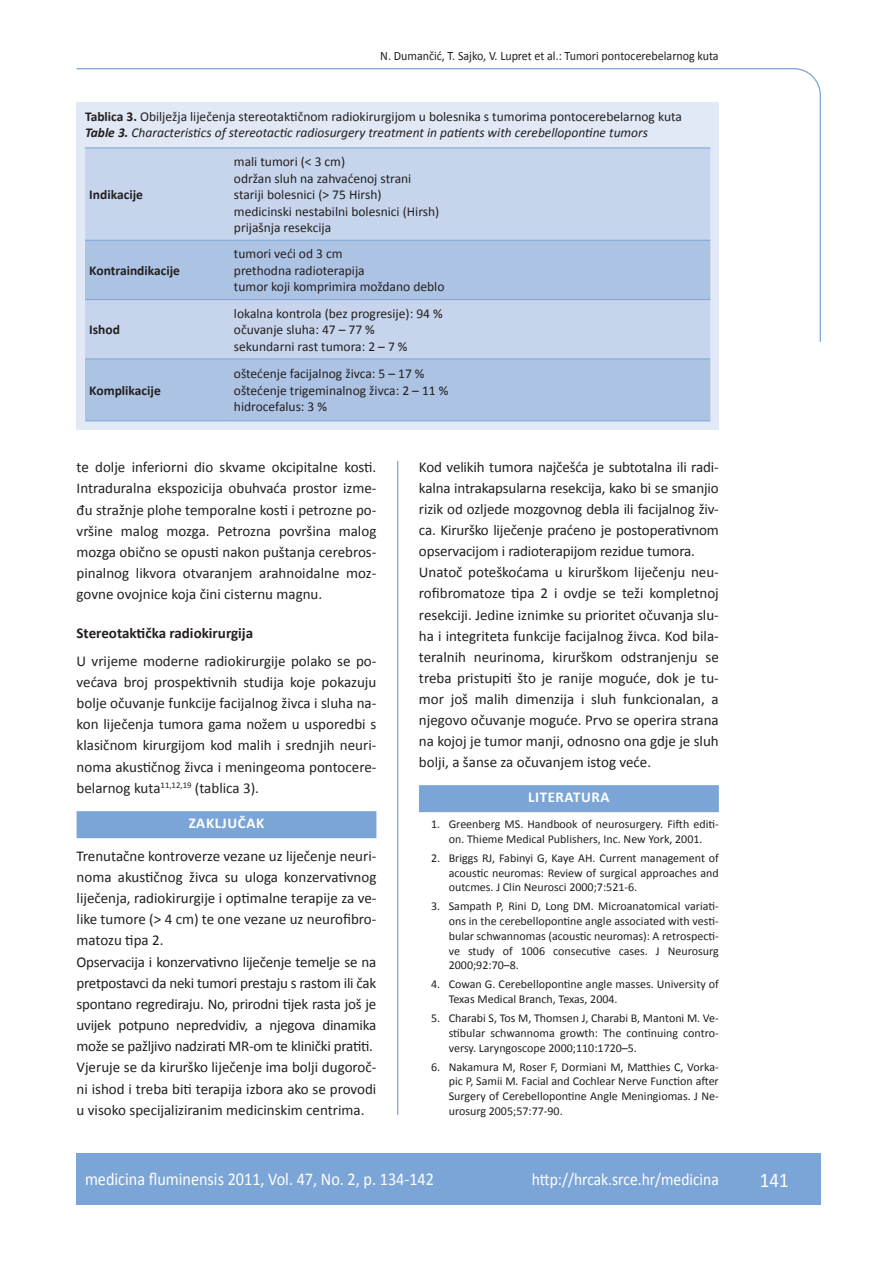
<style>
.page{position:relative;width:889px;height:1268px;background:#fff}
.page>*{position:absolute;margin:0;border:0;box-sizing:border-box;transform-origin:0 0}
.t1{font:21px "Calibri";color:#fff;scale:.9 1}
.t2{font:18px "Calibri";color:#fff;scale:.9 1}
.t3{font:17.25px "Calibri";color:#fff;scale:.9 1}
.t4{font:15px/21.1px "Calibri";color:#231f20;text-align:justify}
.t5{font:700 15px "Calibri";color:#231f20}
.t6{font:700 15px "Calibri";letter-spacing:.04em;color:#fff}
.t7{font:13.5px/16.5px "Calibri";color:#231f20}
.t8{font:700 13.5px "Calibri";color:#231f20}
.t9{font:12.75px "Calibri";color:#231f20;scale:.94 1}
.t10{font:12px/14.7px "Calibri";color:#231f20;text-align:justify}
.s1{font-weight:700}
.s2{font-weight:700;font-style:italic}
.s3{font-style:italic}
</style>
<div class="page">
<svg style="left:76px;top:68px;width:745px;height:275px"></svg>
<hr style="left:397px;top:461px;width:1px;height:653px;background:#7ca5d7">
<div style="left:77px;top:1152px;width:744px;height:51px;background:#7ca5d7"></div>
<div style="left:77px;top:811px;width:299px;height:27px;background:#7ca5d7"></div>
<div style="left:419px;top:785px;width:300px;height:27px;background:#7ca5d7"></div>
<div style="left:77px;top:102px;width:642px;height:327px;background:#e1e9f6"></div>
<div style="left:85px;top:148px;width:625px;height:92px;background:#c6d5ec"></div>
<svg style="left:85px;top:241px;width:625px;height:179px;background:#b5c8e6"></svg>
<hr style="left:85px;top:147px;width:145px;height:1px;background:#7ca5d7">
<hr style="left:230px;top:147px;width:480px;height:1px;background:#7ca5d7">
<hr style="left:85px;top:240px;width:145px;height:1px;background:#7ca5d7">
<hr style="left:230px;top:240px;width:480px;height:1px;background:#7ca5d7">
<hr style="left:85px;top:299px;width:145px;height:1px;background:#7ca5d7">
<hr style="left:230px;top:299px;width:480px;height:1px;background:#7ca5d7">
<hr style="left:85px;top:358px;width:145px;height:1px;background:#7ca5d7">
<hr style="left:230px;top:358px;width:480px;height:1px;background:#7ca5d7">
<hr style="left:85px;top:420px;width:145px;height:1px;background:#7ca5d7">
<hr style="left:230px;top:420px;width:480px;height:1px;background:#7ca5d7">
<p class="t9" style="left:380px;top:47px;width:361px">N. Dumančić, T. Sajko, V. Lupret et al.: Tumori pontocerebelarnog kuta</p>
<p class="t7" style="left:85px;top:107px;width:598px"><span class="s1">Tablica 3.</span> Obilježja liječenja stereotaktičnom radiokirurgijom u bolesnika s tumorima pontocerebelarnog kuta<br><span class="s2">Table 3.</span> <span class="s3">Characteristics of stereotactic radiosurgery treatment in patients with cerebellopontine tumors</span></p>
<p class="t8" style="left:89px;top:186px;width:55px">Indikacije</p>
<p class="t8" style="left:89px;top:262px;width:92px">Kontraindikacije</p>
<p class="t8" style="left:89px;top:321px;width:32px">Ishod</p>
<p class="t8" style="left:89px;top:382px;width:73px">Komplikacije</p>
<p class="t7" style="left:234px;top:153px;width:207px">mali tumori (&lt; 3 cm)<br>održan sluh na zahvaćenoj strani stariji bolesnici (&gt; 75 Hirsh) medicinski nestabilni bolesnici (Hirsh) prijašnja resekcija</p>
<p class="t7" style="left:234px;top:245px;width:212px">tumori veći od 3 cm<br>prethodna radioterapija<br>tumor koji komprimira moždano deblo</p>
<p class="t7" style="left:234px;top:304px;width:210px">lokalna kontrola (bez progresije): 94 % očuvanje sluha: 47 – 77 %<br>sekundarni rast tumora: 2 – 7 %</p>
<p class="t7" style="left:234px;top:365px;width:216px">oštećenje facijalnog živca: 5 – 17 % oštećenje trigeminalnog živca: 2 – 11 % hidrocefalus: 3 %</p>
<p class="t4" style="left:77px;top:456px;width:301px">te dolje inferiorni dio skvame okcipitalne kosti.<br>Intraduralna ekspozicija obuhvaća prostor izme&shy;đu stražnje plohe temporalne kosti i petrozne po&shy;vršine malog mozga. Petrozna površina malog mozga obično se opusti nakon puštanja cerebros&shy;pinalnog likvora otvaranjem arahnoidalne moz&shy;govne ovojnice koja čini cisternu magnu.</p>
<p class="t5" style="left:77px;top:623px;width:178px">Stereotaktička radiokirurgija</p>
<p class="t4" style="left:77px;top:649px;width:301px">U vrijeme moderne radiokirurgije polako se po&shy;većava broj prospektivnih studija koje pokazuju bolje očuvanje funkcije facijalnog živca i sluha na&shy;kon liječenja tumora gama nožem u usporedbi s klasičnom kirurgijom kod malih i srednjih neuri&shy;noma akustičnog živca i meningeoma pontocere&shy;belarnog kuta<sup>11,12,19</sup> (tablica 3).</p>
<p class="t6" style="left:189px;top:814px;width:77px">ZAKLJUČAK</p>
<p class="t4" style="left:77px;top:844px;width:301px;text-align:left">Trenutačne kontroverze vezane uz liječenje neuri&shy;noma akustičnog živca su uloga konzervativnog liječenja, radiokirurgije i optimalne terapije za ve&shy;like tumore (&gt; 4 cm) te one vezane uz neurofibro&shy;matozu tipa 2.<br>Opservacija i konzervativno liječenje temelje se na pretpostavci da neki tumori prestaju s rastom ili čak spontano regrediraju. No, prirodni tijek rasta još je uvijek potpuno nepredvidiv, a njegova dinamika može se pažljivo nadzirati MR-om te klinički pratiti.<br>Vjeruje se da kirurško liječenje ima bolji dugoroč&shy;ni ishod i treba biti terapija izbora ako se provodi u visoko specijaliziranim medicinskim centrima.</p>
<p class="t4" style="left:419px;top:456px;width:301px;text-align:left">Kod velikih tumora najčešća je subtotalna ili radi&shy;kalna intrakapsularna resekcija, kako bi se smanjio rizik od ozljede mozgovnog debla ili facijalnog živ&shy;ca. Kirurško liječenje praćeno je postoperativnom opservacijom i radioterapijom rezidue tumora.<br>Unatoč poteškoćama u kirurškom liječenju neu&shy;rofibromatoze tipa 2 i ovdje se teži kompletnoj resekciji. Jedine iznimke su prioritet očuvanja slu&shy;ha i integriteta funkcije facijalnog živca. Kod bila&shy;teralnih neurinoma, kirurškom odstranjenju se treba pristupiti što je ranije moguće, dok je tu&shy;mor još malih dimenzija i sluh funkcionalan, a njegovo očuvanje moguće. Prvo se operira strana na kojoj je tumor manji, odnosno ona gdje je sluh bolji, a šanse za očuvanjem istog veće.</p>
<p class="t6" style="left:528px;top:788px;width:83px">LITERATURA</p>
<p class="t10" style="left:431px;top:816px;width:289px;text-align:center">1. Greenberg MS. Handbook of neurosurgery. Fifth editi&shy;on. Thieme Medical Publishers, Inc. New York, 2001.</p>
<p class="t10" style="left:449px;top:849px;width:272px;text-indent:-18px">2. Briggs RJ, Fabinyi G, Kaye AH. Current management of acoustic neuromas: Review of surgical approaches and outcmes. J Clin Neurosci 2000;7:521-6.</p>
<p class="t10" style="left:449px;top:898px;width:271px;text-indent:-18px">3. Sampath P, Rini D, Long DM. Microanatomical variati&shy;ons in the cerebellopontine angle associated with vesti&shy;bular schwannomas (acoustic neuromas): A retrospecti&shy;ve study of 1006 consecutive cases. J Neurosurg 2000;92:70–8.</p>
<p class="t10" style="left:449px;top:976px;width:271px;text-indent:-18px">4. Cowan G. Cerebellopontine angle masses. University of<br>Texas Medical Branch, Texas, 2004.</p>
<p class="t10" style="left:449px;top:1010px;width:271px;text-indent:-18px">5. Charabi S, Tos M, Thomsen J, Charabi B, Mantoni M. Ve&shy;stibular schwannoma growth: The continuing contro&shy;versy. Laryngoscope 2000;110:1720–5.</p>
<p class="t10" style="left:449px;top:1058px;width:271px;text-indent:-18px">6. Nakamura M, Roser F, Dormiani M, Matthies C, Vorka&shy;pic P, Samii M. Facial and Cochlear Nerve Function after Surgery of Cerebellopontine Angle Meningiomas. J Ne&shy;urosurg 2005;57:77-90.</p>
<p class="t2" style="left:85px;top:1167px;width:389px">medicina fluminensis 2011, Vol. 47, No. 2, p. 134-142</p>
<p class="t3" style="left:532px;top:1168px;width:209px">http://hrcak.srce.hr/medicina</p>
<h1 class="t1" style="left:760px;top:1166px;width:33px">141</h1>
</div>
